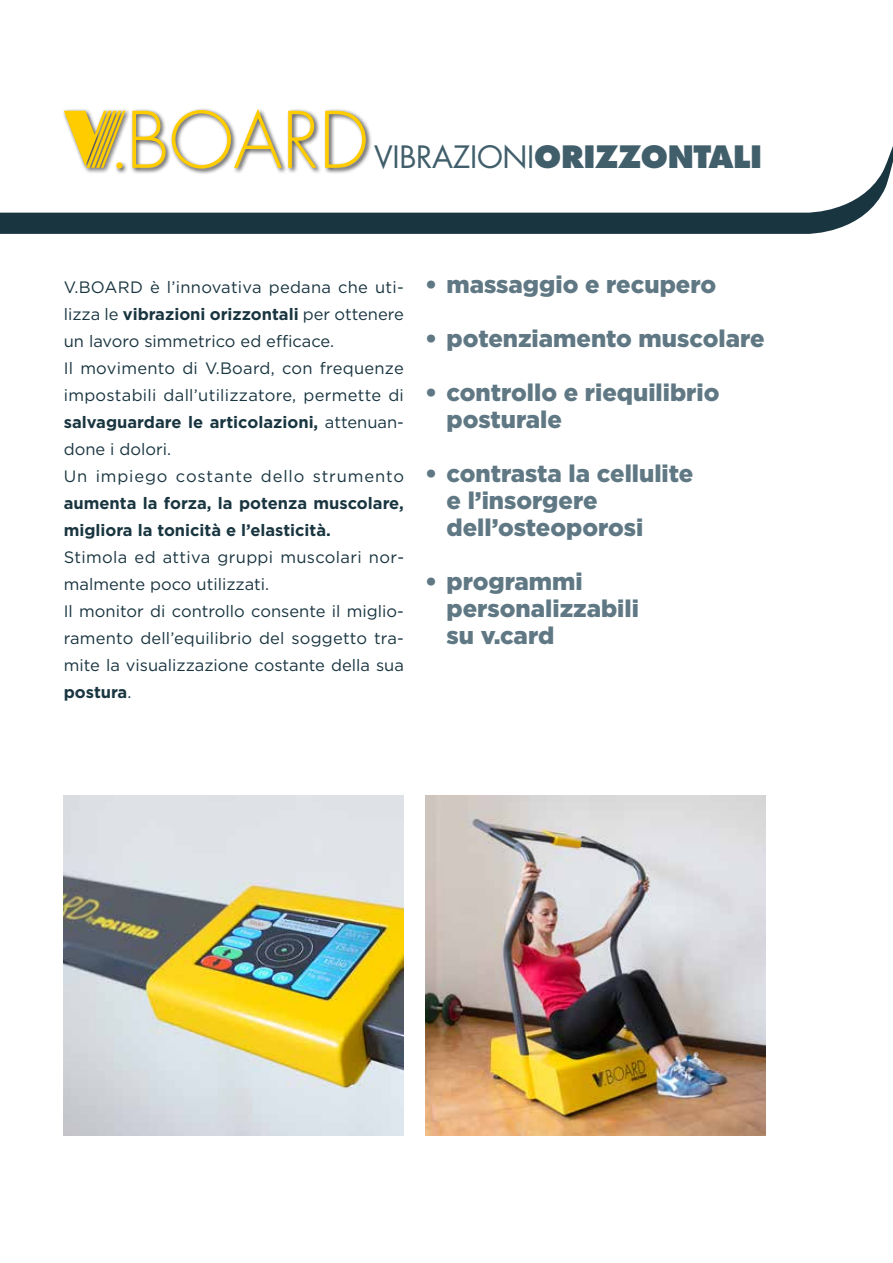
<style>
.page{position:relative;width:893px;height:1263px;background:#fff}
.page>*{position:absolute;margin:0;border:0;box-sizing:border-box;transform-origin:0 0}
.t1{font:800 30px "Futura";letter-spacing:-.01em;color:#415e6b}
.t2{font:900 24px/27px "Gotham";color:#5f7884}
.t3{font:16.5px/27px "Gotham";letter-spacing:.01em;color:#193540}
.t4{font:700 16.5px/27px "Gotham";color:#193540}
.s1{font-weight:400}
.s2{font-weight:700}
</style>
<div class="page">
<svg style="left:0;top:146px;width:893px;height:88px"></svg>
<img style="left:425px;top:795px;width:340px;height:340px">
<img style="left:64px;top:795px;width:340px;height:340px">
<img style="left:0;top:213px;width:1px;height:922px">
<div style="left:62px;top:107px;width:310px;height:68px;background:#000;opacity:.75"></div>
<svg style="left:132px;top:111px;width:34px;height:57px"></svg>
<svg style="left:172px;top:109px;width:110px;height:60px"></svg>
<svg style="left:288px;top:111px;width:28px;height:57px"></svg>
<svg style="left:325px;top:111px;width:41px;height:57px"></svg>
<svg style="left:64px;top:111px;width:62px;height:57px"></svg>
<h1 class="t1" style="left:374px;top:139px;width:390px"><span class="s1">VIBRAZIONI</span>ORIZZONTALI</h1>
<p class="t3" style="left:64px;top:273px;width:342px">V.BOARD è l’innovativa pedana che uti&shy;lizza le <span class="s2">vibrazioni orizzontali</span> per ottenere un lavoro simmetrico ed efficace.<br>Il movimento di V.Board, con frequenze impostabili dall’utilizzatore, permette di <span class="s2">salvaguardare le articolazioni,</span> attenuan&shy;done i dolori.<br>Un impiego costante dello strumento</p>
<p class="t4" style="left:64px;top:489px;width:342px">aumenta la forza, la potenza muscolare, migliora la tonicità e l’elasticità.</p>
<p class="t3" style="left:64px;top:543px;width:342px">Stimola ed attiva gruppi muscolari nor&shy;malmente poco utilizzati.<br>Il monitor di controllo consente il miglio&shy;ramento dell’equilibrio del soggetto tra&shy;mite la visualizzazione costante della sua <span class="s2">postura</span>.</p>
<h2 class="t2" style="left:425px;top:270px;width:292px">• massaggio e recupero</h2>
<h2 class="t2" style="left:425px;top:324px;width:341px">• potenziamento muscolare</h2>
<h2 class="t2" style="left:446px;top:378px;width:275px;text-indent:-21px">• controllo e riequilibrio posturale</h2>
<h2 class="t2" style="left:446px;top:459px;width:248px;text-indent:-21px">• contrasta la cellulite e l’insorgere dell’osteoporosi</h2>
<h2 class="t2" style="left:446px;top:567px;width:194px;text-indent:-21px">• programmi personalizzabili su v.card</h2>
</div>
